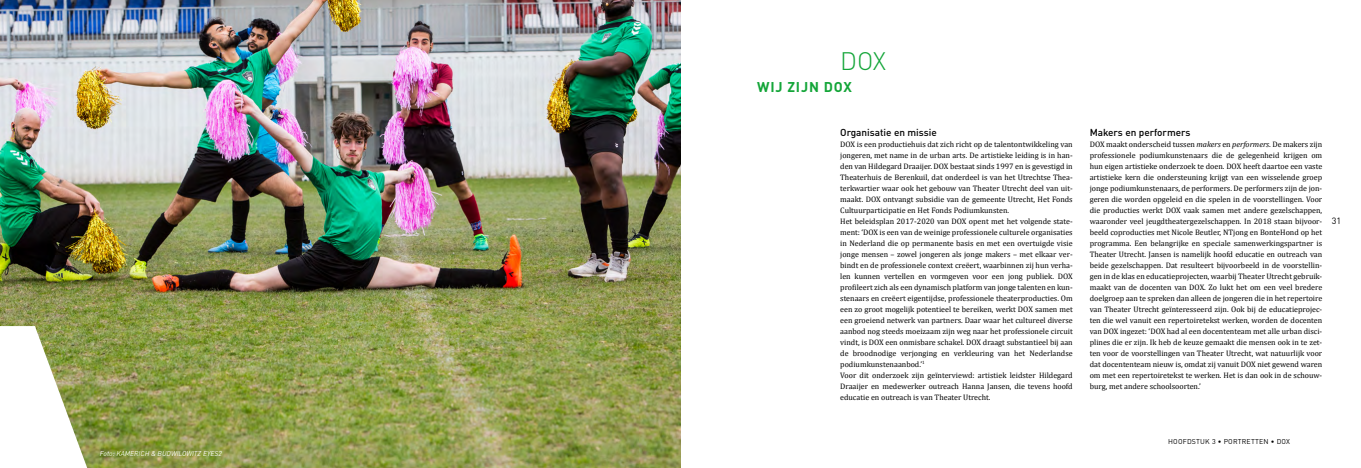
<style>
.page{position:relative;width:1361px;height:468px;background:#fff}
.page>*{position:absolute;margin:0;border:0;box-sizing:border-box;transform-origin:0 0}
.t1{font:300 25px "DINOT";color:#13a538}
.t2{font:700 14px "DINOT";letter-spacing:.06em;color:#13a538}
.t3{font:500 10px "DINOT";color:#000}
.t4{font:9px "DINOT";color:#000}
.t5{font:8px/11px "Cambria";color:#000;text-align:justify}
.t6{font:italic 7px "DINOT";color:#fff}
.t7{font:7px "DINOT";letter-spacing:.03em;color:#000}
.s1{font-style:italic}
</style>
<div class="page">
<img style="left:0;top:0;width:680px;height:468px">
<svg style="left:0;top:326px;width:87px;height:142px"></svg>
<p class="t6" style="left:100px;top:449px;width:123px">Foto: KAMERICH &amp; BUDWILOWITZ EYES2</p>
<h1 class="t1" style="left:840px;top:46px;width:48px">DOX</h1>
<h2 class="t2" style="left:757px;top:77px;width:96px">WIJ ZIJN DOX</h2>
<p class="t3" style="left:840px;top:126px;width:98px">Organisatie en missie</p>
<p class="t5" style="left:840px;top:139px;width:234px;text-align:left">DOX is een productiehuis dat zich richt op de talentontwikkeling van jongeren, met name in de urban arts. De artistieke leiding is in han&shy;den van Hildegard Draaijer. DOX bestaat sinds 1997 en is gevestigd in Theaterhuis de Berenkuil, dat onderdeel is van het Utrechtse Thea&shy;terkwartier waar ook het gebouw van Theater Utrecht deel van uit&shy;maakt. DOX ontvangt subsidie van de gemeente Utrecht, Het Fonds Cultuurparticipatie en Het Fonds Podiumkunsten.<br>Het beleidsplan 2017-2020 van DOX opent met het volgende state&shy;ment: ‘DOX is een van de weinige professionele culturele organisaties in Nederland die op permanente basis en met een overtuigde visie jonge mensen – zowel jongeren als jonge makers – met elkaar ver&shy;bindt en de professionele context creëert, waarbinnen zij hun verha&shy;len kunnen vertellen en vormgeven voor een jong publiek. DOX profileert zich als een dynamisch platform van jonge talenten en kun&shy;stenaars en creëert eigentijdse, professionele theaterproducties. Om een zo groot mogelijk potentieel te bereiken, werkt DOX samen met een groeiend netwerk van partners. Daar waar het cultureel diverse aanbod nog steeds moeizaam zijn weg naar het professionele circuit vindt, is DOX een onmisbare schakel. DOX draagt substantieel bij aan de broodnodige verjonging en verkleuring van het Nederlandse podiumkunstenaanbod.’<sup>1<br></sup>Voor dit onderzoek zijn geïnterviewd: artistiek leidster Hildegard Draaijer en medewerker outreach Hanna Jansen, die tevens hoofd educatie en outreach is van Theater Utrecht.</p>
<p class="t3" style="left:1089px;top:126px;width:102px">Makers en performers</p>
<p class="t5" style="left:1089px;top:139px;width:234px">DOX maakt onderscheid tussen <span class="s1">makers</span> en <span class="s1">performers</span>. De makers zijn professionele podiumkunstenaars die de gelegenheid krijgen om hun eigen artistieke onderzoek te doen. DOX heeft daartoe een vaste artistieke kern die ondersteuning krijgt van een wisselende groep jonge podiumkunstenaars, de performers. De performers zijn de jon&shy;geren die worden opgeleid en die spelen in de voorstellingen. Voor die producties werkt DOX vaak samen met andere gezelschappen, waaronder veel jeugdtheatergezelschappen. In 2018 staan bijvoor&shy;beeld coproducties met Nicole Beutler, NTjong en BonteHond op het programma. Een belangrijke en speciale samenwerkingspartner is Theater Utrecht. Jansen is namelijk hoofd educatie en outreach van beide gezelschappen. Dat resulteert bijvoorbeeld in de voorstellin&shy;gen in de klas en educatieprojecten, waarbij Theater Utrecht gebruik&shy;maakt van de docenten van DOX. Zo lukt het om een veel bredere doelgroep aan te spreken dan alleen de jongeren die in het repertoire van Theater Utrecht geïnteresseerd zijn. Ook bij de educatieprojec&shy;ten die wel vanuit een repertoiretekst werken, worden de docenten van DOX ingezet: ‘DOX had al een docententeam met alle urban disci&shy;plines die er zijn. Ik heb de keuze gemaakt die mensen ook in te zet&shy;ten voor de voorstellingen van Theater Utrecht, wat natuurlijk voor dat docententeam nieuw is, omdat zij vanuit DOX niet gewend waren om met een repertoiretekst te werken. Het is dan ook in de schouw&shy;burg, met andere schoolsoorten.’</p>
<p class="t4" style="left:1331px;top:215px;width:11px">31</p>
<p class="t7" style="left:1168px;top:437px;width:123px">HOOFDSTUK 3 • PORTRETTEN • DOX</p>
</div>
